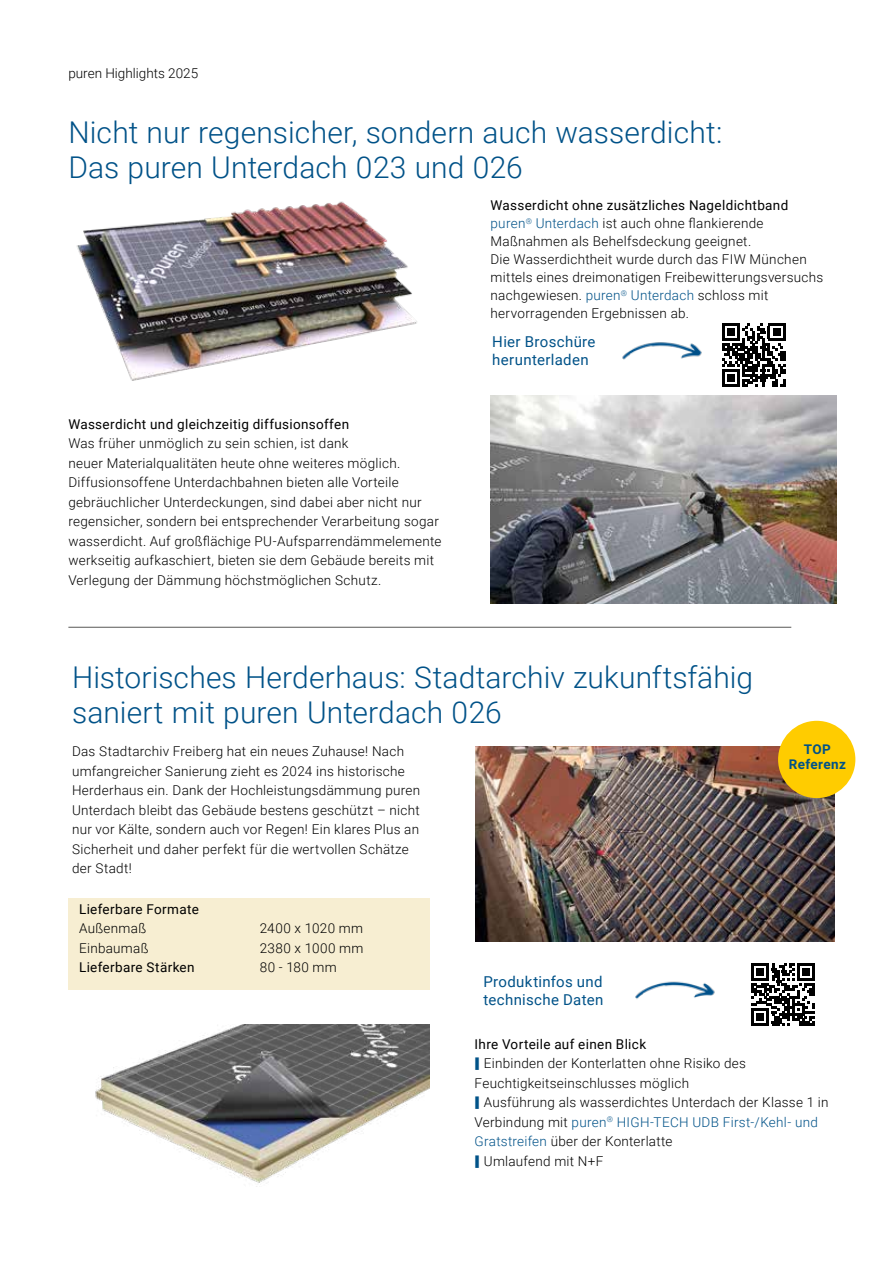
<style>
.page{position:relative;width:893px;height:1263px;background:#fff}
.page>*{position:absolute;margin:0;border:0;box-sizing:border-box;transform-origin:0 0}
.t1{font:300 30px/34.5px "Roboto";letter-spacing:.005em;color:#005288}
.t2{font:15px/18px "Roboto";letter-spacing:.02em;color:#005288}
.t3{font:300 13.5px/19.5px "Roboto";letter-spacing:.02em;color:#000}
.t4{font:13.5px "Roboto";letter-spacing:.025em;color:#000}
.t5{font:300 13.5px "Roboto";letter-spacing:.02em;color:#005288}
.t6{font:300 13.5px "Roboto";color:#000}
.t7{font:700 13.5px/15px "Roboto";letter-spacing:.025em;color:#005288;text-align:center}
.s1{font-weight:400}
.s2{color:#005288}
.s3{color:#000}
</style>
<div class="page">
<hr style="left:68px;top:627px;width:723px;height:1px;background:#575756">
<img style="left:76px;top:201px;width:341px;height:180px">
<img style="left:490px;top:395px;width:346px;height:209px">
<svg style="left:722px;top:323px;width:63px;height:64px"></svg>
<hr style="left:722px;top:384px;width:18px;height:3px;background:#000">
<div style="left:727px;top:374px;width:8px;height:7px;background:#000"></div>
<img style="left:622px;top:342px;width:80px;height:18px">
<img style="left:475px;top:746px;width:360px;height:196px">
<div style="left:68px;top:898px;width:362px;height:91px;background:#f7eed2"></div>
<svg style="left:751px;top:963px;width:64px;height:63px"></svg>
<hr style="left:751px;top:1023px;width:18px;height:3px;background:#000">
<div style="left:757px;top:1013px;width:7px;height:8px;background:#000"></div>
<img style="left:635px;top:981px;width:80px;height:18px">
<img style="left:95px;top:1025px;width:335px;height:158px">
<div style="left:778px;top:721px;width:77px;height:77px;background:#fc0;border-radius:50%"></div>
<p class="t6" style="left:68px;top:64px;width:131px">puren Highlights 2025</p>
<h1 class="t1" style="left:68px;top:114px;width:655px">Nicht nur regensicher, sondern auch wasserdicht:<br>Das puren Unterdach 023 und 026</h1>
<p class="t4" style="left:68px;top:415px;width:282px">Wasserdicht und gleichzeitig diffusionsoffen</p>
<p class="t3" style="left:68px;top:433px;width:375px">Was früher unmöglich zu sein schien, ist dank<br>neuer Materialqualitäten heute ohne weiteres möglich.<br>Diffusionsoffene Unterdachbahnen bieten alle Vorteile gebräuchlicher Unterdeckungen, sind dabei aber nicht nur regensicher, sondern bei entsprechender Verarbeitung sogar wasserdicht. Auf großflächige PU-Aufsparrendämmelemente werkseitig aufkaschiert, bieten sie dem Gebäude bereits mit Verlegung der Dämmung höchstmöglichen Schutz.</p>
<p class="t3" style="left:490px;top:196px;width:334px;line-height:18px"><span class="s1">Wasserdicht ohne zusätzliches Nageldichtband </span><span class="s2">puren</span><sup>®</sup> <span class="s2">Unterdach</span> ist auch ohne flankierende Maßnahmen als Behelfsdeckung geeignet.<br>Die Wasserdichtheit wurde durch das FIW München mittels eines dreimonatigen Freibewitterungsversuchs nachgewiesen. <span class="s2">puren</span><sup>®</sup> <span class="s2">Unterdach</span> schloss mit hervorragenden Ergebnissen ab.</p>
<p class="t2" style="left:492px;top:332px;width:105px">Hier Broschüre herunterladen</p>
<h1 class="t1" style="left:72px;top:659px;width:683px">Historisches Herderhaus: Stadtarchiv zukunftsfähig saniert mit puren Unterdach 026</h1>
<p class="t3" style="left:72px;top:741px;width:350px">Das Stadtarchiv Freiberg hat ein neues Zuhause!️ Nach umfangreicher Sanierung zieht es 2024 ins historische Herderhaus ein. Dank der Hochleistungsdämmung puren Unterdach bleibt das Gebäude bestens geschützt – nicht nur vor Kälte, sondern auch vor Regen! Ein klares Plus an Sicherheit und daher perfekt für die wertvollen Schätze der Stadt!</p>
<p class="t4" style="left:79px;top:899px;width:121px">Lieferbare Formate</p>
<p class="t3" style="left:79px;top:918px;width:69px">Außenmaß</p>
<p class="t3" style="left:260px;top:918px;width:105px">2400 x 1020 mm</p>
<p class="t3" style="left:79px;top:938px;width:71px">Einbaumaß</p>
<p class="t3" style="left:260px;top:938px;width:105px">2380 x 1000 mm</p>
<p class="t4" style="left:79px;top:958px;width:117px">Lieferbare Stärken</p>
<p class="t3" style="left:260px;top:957px;width:79px">80 - 180 mm</p>
<p class="t2" style="left:483px;top:971px;width:121px">Produktinfos und technische Daten</p>
<p class="t7" style="left:789px;top:741px;width:59px">TOP<br>Referenz</p>
<p class="t4" style="left:475px;top:1034px;width:173px">Ihre Vorteile auf einen Blick</p>
<p class="t3" style="left:475px;top:1053px;width:273px;text-indent:9px">Einbinden der Konterlatten ohne Risiko des<br>Feuchtigkeitseinschlusses möglich</p>
<p class="t3" style="left:484px;top:1092px;width:346px">Ausführung als wasserdichtes Unterdach der Klasse 1 in</p>
<p class="t5" style="left:475px;top:1112px;width:345px"><span class="s3">Verbindung mit</span> puren<sup>®</sup> HIGH-TECH UDB First-/Kehl- und</p>
<p class="t3" style="left:475px;top:1131px;width:199px"><span class="s2">Gratstreifen</span> über der Konterlatte</p>
<p class="t3" style="left:484px;top:1151px;width:121px">Umlaufend mit N+F</p>
</div>
